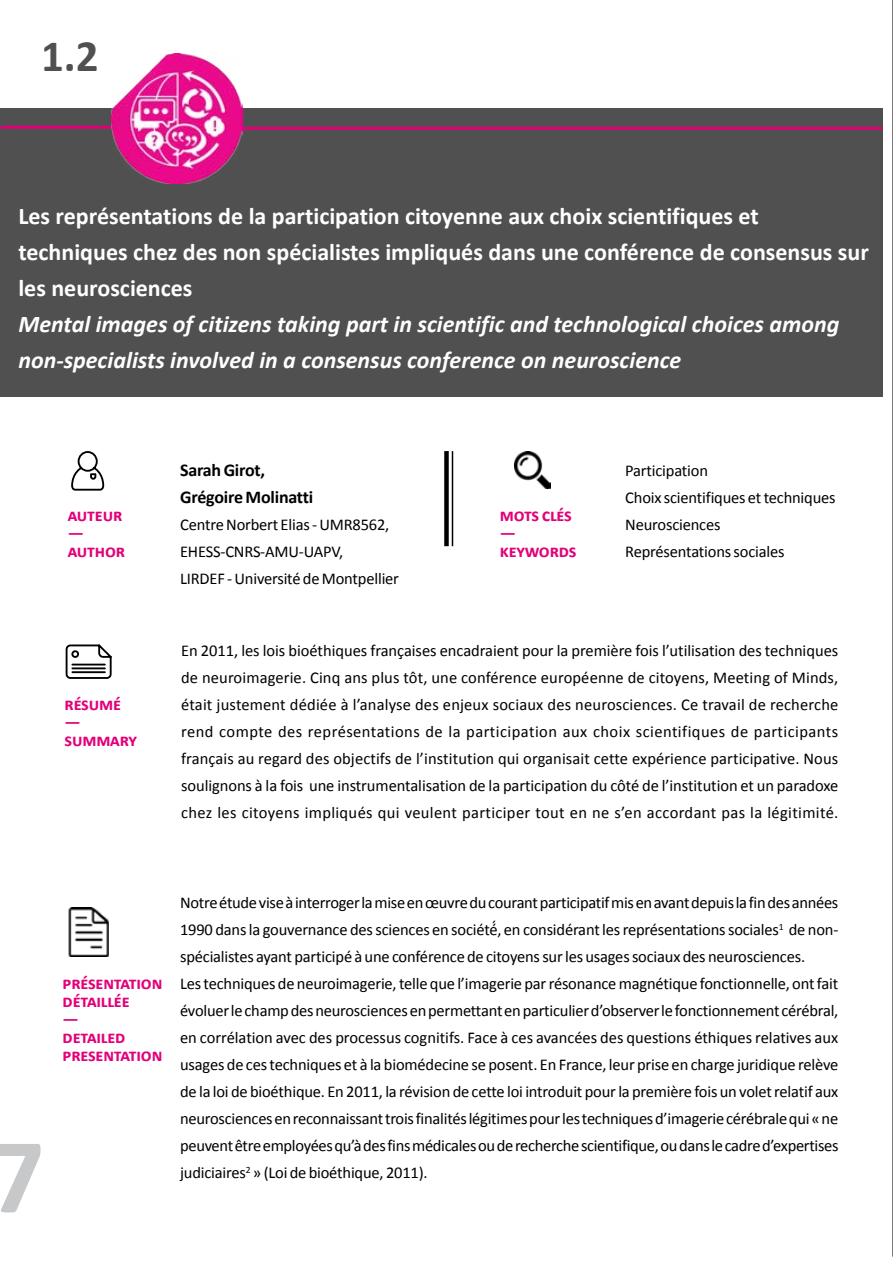
<style>
.page{position:relative;width:893px;height:1263px;background:#fff}
.page>*{position:absolute;margin:0;border:0;box-sizing:border-box;transform-origin:0 0}
.t1{font:700 108px "Calibri";color:#c7c8ca}
.t2{font:700 45px "Calibri";color:#505050}
.t3{font:700 24px/36px "Calibri";color:#fff}
.t4{font:italic 700 24px/36px "Calibri";letter-spacing:-.01em;color:#fff}
.t5{font:700 18px/18px "Calibri";letter-spacing:-.01em;color:#e20079}
.t6{font:700 18px/27px "Calibri";letter-spacing:-.01em;color:#000}
.t7{font:16.5px/27px "Calibri";letter-spacing:-.01em;color:#000}
</style>
<div class="page">
<div style="left:0;top:108px;width:882px;height:289px;background:#505050"></div>
<svg style="left:71px;top:451px;width:34px;height:40px"></svg>
<svg style="left:65px;top:644px;width:47px;height:35px"></svg>
<img style="left:514px;top:452px;width:37px;height:37px">
<img style="left:68px;top:907px;width:41px;height:49px">
<hr style="left:452px;top:451px;width:1px;height:95px;background:#000">
<div style="left:444px;top:451px;width:5px;height:95px;background:#000"></div>
<hr style="left:892px;top:0;width:1px;height:1256px;background:#000">
<img style="left:112px;top:53px;width:130px;height:131px">
<hr style="left:1px;top:126px;width:110px;height:3px;background:#e20079">
<hr style="left:241px;top:127px;width:641px;height:3px;background:#e20079">
<h2 class="t2" style="left:41px;top:27px;width:59px">1.2</h2>
<h3 class="t3" style="left:18px;top:198px;width:852px">Les représentations de la participation citoyenne aux choix scientifiques et techniques chez des non spécialistes impliqués dans une conférence de consensus sur les neurosciences</h3>
<h3 class="t4" style="left:18px;top:306px;width:822px">Mental images of citizens taking part in scientific and technological choices among non-specialists involved in a consensus conference on neuroscience</h3>
<p class="t5" style="left:68px;top:506px;width:59px">auteur — author</p>
<p class="t5" style="left:65px;top:695px;width:74px">résumé — summary</p>
<p class="t6" style="left:180px;top:457px;width:135px">Sarah Girot,<br>Grégoire Molinatti</p>
<p class="t7" style="left:180px;top:511px;width:220px">Centre Norbert Elias - UMR8562,<br>EHESS-CNRS-AMU-UAPV,<br>LIRDEF - Université de Montpellier</p>
<p class="t5" style="left:500px;top:506px;width:78px">mots clés — keywords</p>
<p class="t7" style="left:625px;top:457px;width:212px">Participation<br>Choix scientifiques et techniques<br>Neurosciences<br>Représentations sociales</p>
<p class="t7" style="left:181px;top:637px;width:659px;text-align:justify">En 2011, les lois bioéthiques françaises encadraient pour la première fois l’utilisation des techniques de neuroimagerie. Cinq ans plus tôt, une conférence européenne de citoyens, Meeting of Minds, était justement dédiée à l’analyse des enjeux sociaux des neurosciences. Ce travail de recherche rend compte des représentations de la participation aux choix scientifiques de participants français au regard des objectifs de l’institution qui organisait cette expérience participative. Nous soulignons à la fois une instrumentalisation de la participation du côté de l’institution et un paradoxe chez les citoyens impliqués qui veulent participer tout en ne s’en accordant pas la légitimité.</p>
<h1 class="t1" style="left:-10px;top:1107px;width:56px">7</h1>
<p class="t5" style="left:63px;top:974px;width:101px">présentation détaillée<br>—<br>detailed presentation</p>
<p class="t7" style="left:180px;top:889px;width:660px">Notre étude vise à interroger la mise en œuvre du courant participatif mis en avant depuis la fin des années 1990 dans la gouvernance des sciences en société́, en considérant les représentations sociales<sup>1</sup> de non&shy;spécialistes ayant participé à une conférence de citoyens sur les usages sociaux des neurosciences.<br>Les techniques de neuroimagerie, telle que l’imagerie par résonance magnétique fonctionnelle, ont fait évoluer le champ des neurosciences en permettant en particulier d’observer le fonctionnement cérébral, en corrélation avec des processus cognitifs. Face à ces avancées des questions éthiques relatives aux usages de ces techniques et à la biomédecine se posent. En France, leur prise en charge juridique relève de la loi de bioéthique. En 2011, la révision de cette loi introduit pour la première fois un volet relatif aux neurosciences en reconnaissant trois finalités légitimes pour les techniques d’imagerie cérébrale qui « ne peuvent être employées qu’à des fins médicales ou de recherche scientifique, ou dans le cadre d’expertises judiciaires<sup>2</sup> » (Loi de bioéthique, 2011).</p>
</div>
